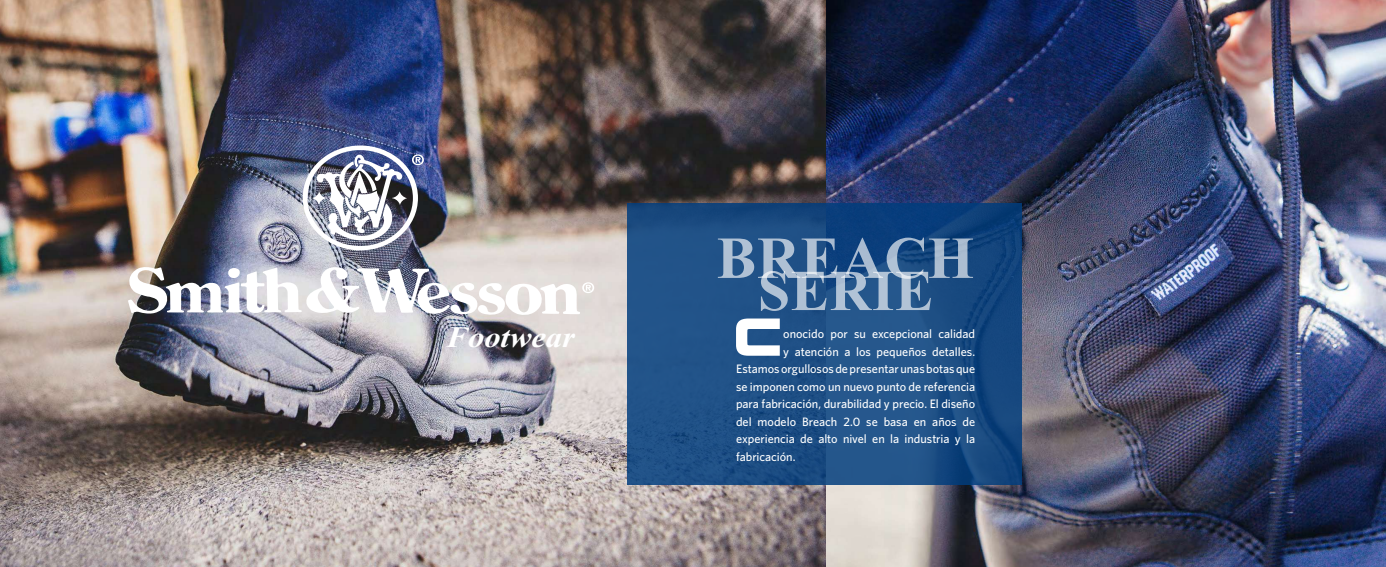
<style>
.page{position:relative;width:1386px;height:567px;background:#fff}
.page>*{position:absolute;margin:0;border:0;box-sizing:border-box;transform-origin:0 0}
.t1{font:700 59.5px "Times New Roman";letter-spacing:.01em;color:#fff}
.t2{font:700 57.75px "Times New Roman";letter-spacing:.01em;color:#fff}
.t3{font:52.68px "Coalition";color:#fff}
.t4{font:italic 700 29.66px "Times New Roman";color:#fff;scale:1.1 1}
.t5{font:500 12.25px "Whitney";letter-spacing:-.005em;color:#fff}
</style>
<div class="page">
<img style="left:825px;top:0;width:561px;height:567px">
<img style="left:0;top:0;width:825px;height:567px">
<img style="left:303px;top:146px;width:121px;height:104px">
<svg style="left:128px;top:266px;width:466px;height:50px"></svg>
<svg style="left:627px;top:203px;width:395px;height:282px;background:#1b4d84"></svg>
<h1 class="t1" style="left:717px;top:217px;width:259px">BREACH</h1>
<h2 class="t2" style="left:758px;top:251px;width:177px">SERIE</h2>
<h3 class="t4" style="left:446px;top:317px;width:118px">Footwear</h3>
<h3 class="t3" style="left:736px;top:302px;width:47px">c</h3>
<p class="t5" style="left:783px;top:326px;width:193px">onocido por su excepcional calidad</p>
<p class="t5" style="left:783px;top:343px;width:193px">y atención a los pequeños detalles.</p>
<p class="t5" style="left:736px;top:361px;width:241px">Estamos orgullosos de presentar unas botas que</p>
<p class="t5" style="left:736px;top:378px;width:241px">se imponen como un nuevo punto de referencia</p>
<p class="t5" style="left:736px;top:396px;width:241px">para fabricación, durabilidad y precio. El diseño</p>
<p class="t5" style="left:736px;top:413px;width:241px">del modelo Breach 2.0 se basa en años de</p>
<p class="t5" style="left:736px;top:431px;width:241px">experiencia de alto nivel en la industria y la</p>
<p class="t5" style="left:736px;top:448px;width:61px">fabricación.</p>
</div>
